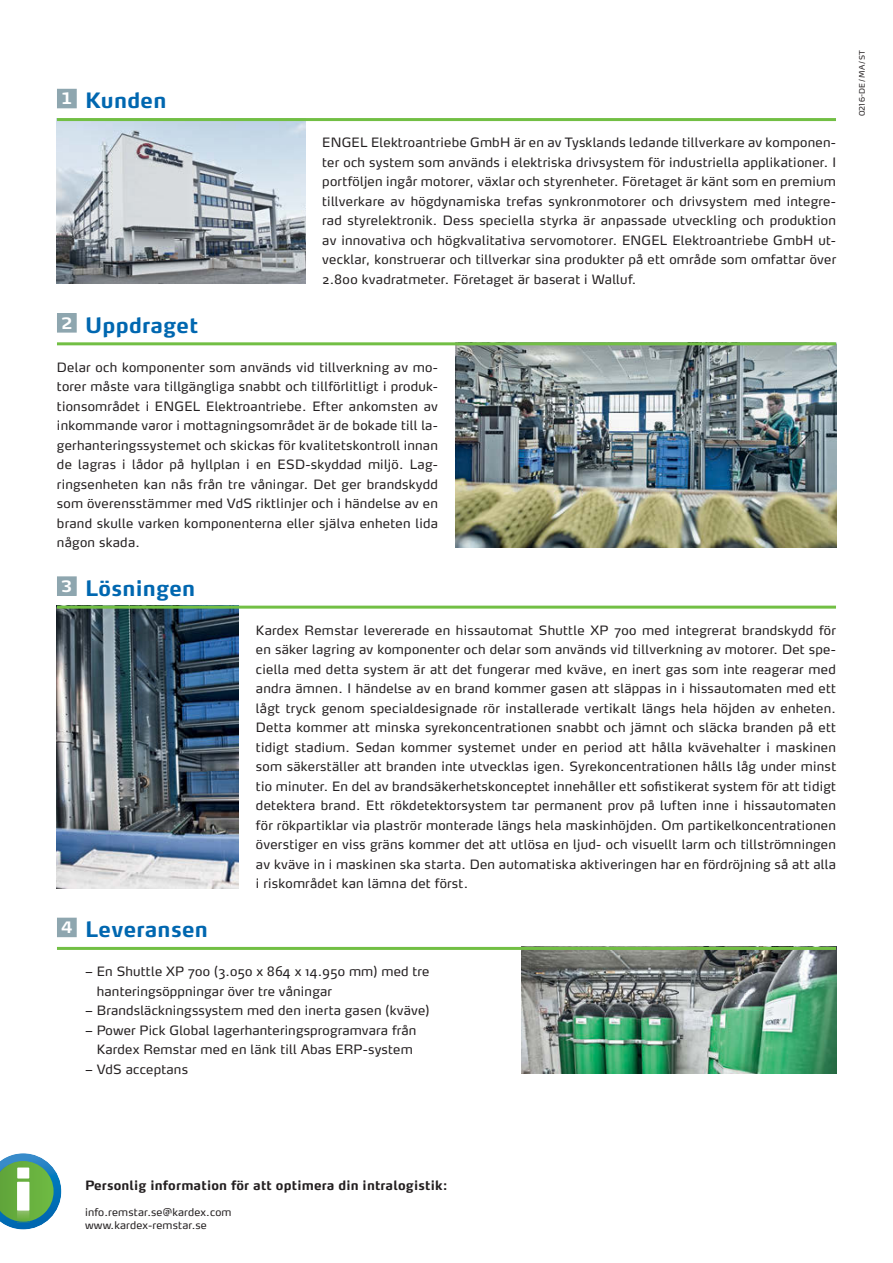
<style>
.page{position:relative;width:893px;height:1263px;background:#fff}
.page>*{position:absolute;margin:0;border:0;box-sizing:border-box;transform-origin:0 0}
.t1{font:700 21px "Max Pro";letter-spacing:.015em;color:#0067b0}
.t2{font:700 15.6px "Max Pro";color:#fff}
.t3{font:12.75px/19.5px "Max Pro";letter-spacing:.015em;color:#231f20;text-align:justify}
.t4{font:700 12.75px "Max Pro";letter-spacing:.015em;color:#231f20}
.t5{font:10.5px/13.5px "Max Pro";letter-spacing:.015em;color:#231f20}
.t6{font:7.5px "Max Pro";letter-spacing:.025em;color:#231f20}
</style>
<div class="page">
<img style="left:57px;top:609px;width:182px;height:279px">
<img style="left:57px;top:121px;width:248px;height:163px">
<img style="left:455px;top:345px;width:381px;height:202px">
<img style="left:521px;top:950px;width:315px;height:124px">
<hr style="left:57px;top:118px;width:779px;height:3px;background:#72bf44">
<hr style="left:57px;top:342px;width:779px;height:3px;background:#72bf44">
<hr style="left:57px;top:947px;width:779px;height:3px;background:#72bf44">
<hr style="left:57px;top:606px;width:779px;height:3px;background:#72bf44">
<div style="left:58px;top:89px;width:18px;height:19px;background:#8ea6af"></div>
<div style="left:57px;top:89px;width:20px;height:19px;border:1px solid #8ea6af"></div>
<div style="left:58px;top:314px;width:18px;height:18px;background:#8ea6af"></div>
<div style="left:57px;top:313px;width:20px;height:20px;border:1px solid #8ea6af"></div>
<div style="left:58px;top:918px;width:18px;height:18px;background:#8ea6af"></div>
<div style="left:57px;top:918px;width:20px;height:19px;border:1px solid #8ea6af"></div>
<div style="left:58px;top:577px;width:18px;height:18px;background:#8ea6af"></div>
<div style="left:57px;top:576px;width:20px;height:20px;border:1px solid #8ea6af"></div>
<svg style="left:0;top:1153px;width:62px;height:77px"></svg>
<p class="t2" style="left:61px;top:92px;width:13px">1</p>
<h1 class="t1" style="left:85px;top:92px;width:83px">Kunden</h1>
<p class="t2" style="left:61px;top:316px;width:13px">2</p>
<h1 class="t1" style="left:85px;top:316px;width:115px">Uppdraget</h1>
<p class="t3" style="left:322px;top:134px;width:515px">ENGEL Elektroantriebe GmbH är en av Tysklands ledande tillverkare av komponen&shy;ter och system som används i elektriska drivsystem för industriella applikationer. I portföljen ingår motorer, växlar och styrenheter. Företaget är känt som en premium tillverkare av högdynamiska trefas synkronmotorer och drivsystem med integre&shy;rad styrelektronik. Dess speciella styrka är anpassade utveckling och produktion av innovativa och högkvalitativa servomotorer. ENGEL Elektroantriebe GmbH ut&shy;vecklar, konstruerar och tillverkar sina produkter på ett område som omfattar över 2.800 kvadratmeter. Företaget är baserat i Walluf.</p>
<p class="t3" style="left:57px;top:358px;width:383px">Delar och komponenter som används vid tillverkning av mo&shy;torer måste vara tillgängliga snabbt och tillförlitligt i produk&shy;tionsområdet i ENGEL Elektroantriebe. Efter ankomsten av inkommande varor i mottagningsområdet är de bokade till la&shy;gerhanteringssystemet och skickas för kvalitetskontroll innan de lagras i lådor på hyllplan i en ESD-skyddad miljö. Lag&shy;ringsenheten kan nås från tre våningar. Det ger brandskydd som överensstämmer med VdS riktlinjer och i händelse av en brand skulle varken komponenterna eller själva enheten lida någon skada.</p>
<p class="t2" style="left:61px;top:580px;width:13px">3</p>
<p class="t2" style="left:61px;top:921px;width:13px">4</p>
<h1 class="t1" style="left:85px;top:579px;width:112px">Lösningen</h1>
<h1 class="t1" style="left:85px;top:921px;width:124px">Leveransen</h1>
<p class="t3" style="left:256px;top:621px;width:582px">Kardex Remstar levererade en hissautomat Shuttle XP 700 med integrerat brandskydd för en säker lagring av komponenter och delar som används vid tillverkning av motorer. Det spe&shy;ciella med detta system är att det fungerar med kväve, en inert gas som inte reagerar med andra ämnen. I händelse av en brand kommer gasen att släppas in i hissautomaten med ett lågt tryck genom specialdesignade rör installerade vertikalt längs hela höjden av enheten.<br>Detta kommer att minska syrekoncentrationen snabbt och jämnt och släcka branden på ett tidigt stadium. Sedan kommer systemet under en period att hålla kvävehalter i maskinen som säkerställer att branden inte utvecklas igen. Syrekoncentrationen hålls låg under minst tio minuter. En del av brandsäkerhetskonceptet innehåller ett sofistikerat system för att tidigt detektera brand. Ett rökdetektorsystem tar permanent prov på luften inne i hissautomaten för rökpartiklar via plaströr monterade längs hela maskinhöjden. Om partikelkoncentrationen överstiger en viss gräns kommer det att utlösa en ljud- och visuellt larm och tillströmningen av kväve in i maskinen ska starta. Den automatiska aktiveringen har en fördröjning så att alla i riskområdet kan lämna det först.</p>
<p class="t3" style="left:97px;top:963px;width:334px;text-indent:-12px">– En Shuttle XP 700 (3.050 x 864 x 14.950 mm) med tre hanteringsöppningar över tre våningar</p>
<p class="t3" style="left:85px;top:1002px;width:346px">– Brandsläckningssystem med den inerta gasen (kväve)</p>
<p class="t3" style="left:85px;top:1021px;width:333px;text-align:right">– Power Pick Global lagerhanteringsprogramvara från<br>Kardex Remstar med en länk till Abas ERP-system</p>
<p class="t3" style="left:85px;top:1060px;width:105px">– VdS acceptans</p>
<p class="t6" style="left:859px;top:116px;width:68px;rotate:-90deg">0216-DE / MA / ST</p>
<p class="t4" style="left:85px;top:1180px;width:364px">Personlig information för att optimera din intralogistik:</p>
<p class="t5" style="left:85px;top:1206px;width:148px">info.remstar.se@kardex.com www.kardex-remstar.se</p>
</div>
